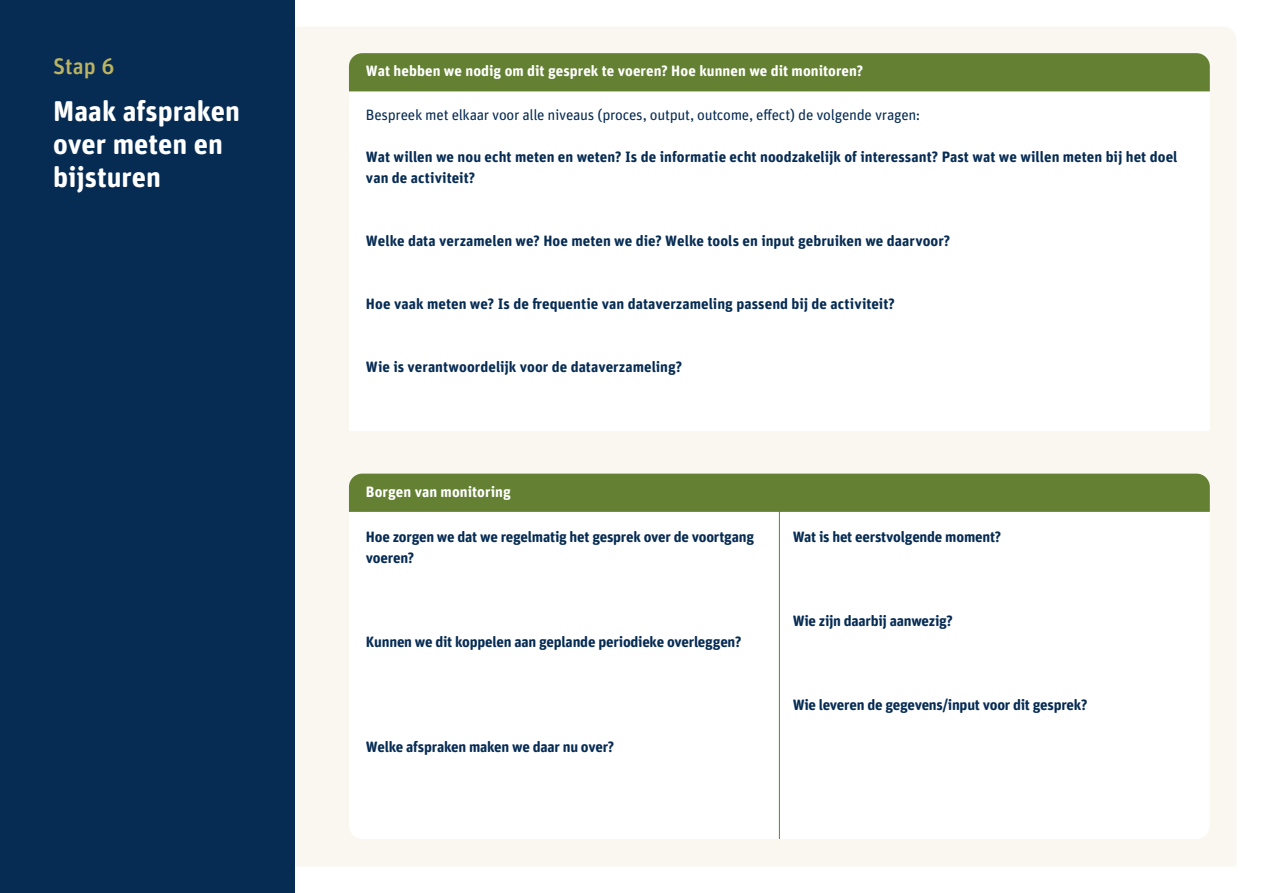
<style>
.page{position:relative;width:1263px;height:893px;background:#fff}
.page>*{position:absolute;margin:0;border:0;box-sizing:border-box;transform-origin:0 0}
.titels{font:700 28.5px/33px "Unit Rounded Pro";color:#fff}
.titels-2{font:500 22.5px "Unit Rounded Pro";color:#bcb462}
.platte_tekst{font:700 15px/21px "Unit Rounded Pro";color:#072c54}
.platte_tekst-2{font:700 15px "Unit Rounded Pro";letter-spacing:.005em;color:#fff}
.platte_tekst-3{font:15px "Unit Rounded Pro";letter-spacing:-.02em;color:#072c54}
</style>
<div class="page">
<div style="left:295px;top:27px;width:941px;height:839px;background:#f9f7f0"></div>
<div style="left:349px;top:70px;width:861px;height:361px;background:#fff"></div>
<div style="left:349px;top:490px;width:861px;height:349px;background:#fff;border-radius:13px"></div>
<div style="left:349px;top:53px;width:861px;height:38px;background:#648033"></div>
<div style="left:349px;top:474px;width:861px;height:38px;background:#648033"></div>
<hr style="left:779px;top:494px;width:1px;height:345px;background:#648033">
<div style="left:0;top:0;width:295px;height:893px;background:#072c54"></div>
<p class="titels-2" style="left:53px;top:51px;width:63px">Stap 6</p>
<p class="titels" style="left:53px;top:93px;width:188px">Maak afspraken over meten en bijsturen</p>
<p class="platte_tekst-2" style="left:366px;top:61px;width:499px">Wat hebben we nodig om dit gesprek te voeren? Hoe kunnen we dit monitoren?</p>
<p class="platte_tekst-3" style="left:366px;top:104px;width:556px">Bespreek met elkaar voor alle niveaus (proces, output, outcome, effect) de volgende vragen:</p>
<p class="platte_tekst" style="left:366px;top:145px;width:813px">Wat willen we nou echt meten en weten? Is de informatie echt noodzakelijk of interessant? Past wat we willen meten bij het doel van de activiteit?</p>
<p class="platte_tekst" style="left:366px;top:229px;width:586px">Welke data verzamelen we? Hoe meten we die? Welke tools en input gebruiken we daarvoor?</p>
<p class="platte_tekst" style="left:366px;top:292px;width:530px">Hoe vaak meten we? Is de frequentie van dataverzameling passend bij de activiteit?</p>
<p class="platte_tekst" style="left:366px;top:355px;width:318px">Wie is verantwoordelijk voor de dataverzameling?</p>
<p class="platte_tekst-2" style="left:366px;top:481px;width:146px">Borgen van monitoring</p>
<p class="platte_tekst" style="left:366px;top:525px;width:390px">Hoe zorgen we dat we regelmatig het gesprek over de voortgang voeren?</p>
<p class="platte_tekst" style="left:366px;top:630px;width:377px">Kunnen we dit koppelen aan geplande periodieke overleggen?</p>
<p class="platte_tekst" style="left:366px;top:735px;width:250px">Welke afspraken maken we daar nu over?</p>
<p class="platte_tekst" style="left:793px;top:525px;width:210px">Wat is het eerstvolgende moment?</p>
<p class="platte_tekst" style="left:793px;top:609px;width:162px">Wie zijn daarbij aanwezig?</p>
<p class="platte_tekst" style="left:793px;top:693px;width:296px">Wie leveren de gegevens/input voor dit gesprek?</p>
</div>
